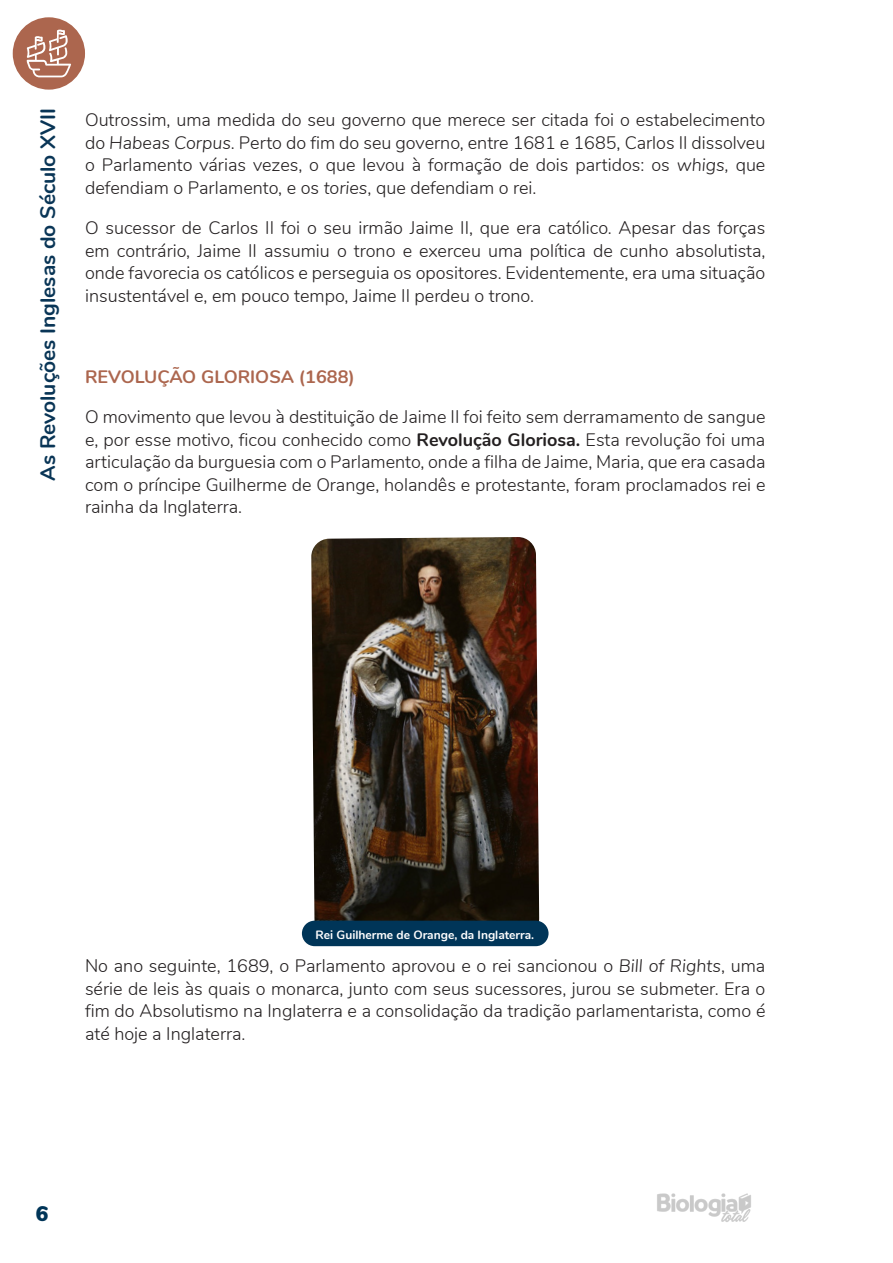
<style>
.page{position:relative;width:893px;height:1263px;background:#fff}
.page>*{position:absolute;margin:0;border:0;box-sizing:border-box;transform-origin:0 0}
.t1{font:700 21px "Nunito";color:#093556}
.t2{font:900 21px "Nunito";color:#003558}
.TEXTO{font:300 18px/22.5px "Nunito";color:#231f20;text-align:justify}
.TEXTO-2{font:700 18px "Nunito";color:#ac664e}
.LEGENDA_IMG{font:700 12px "Nunito";color:#fff}
.s1{font-style:italic}
.s2{font-weight:700}
</style>
<div class="page">
<img style="left:657px;top:1193px;width:94px;height:29px">
<div style="left:13px;top:17px;width:72px;height:73px;background:#ac664e;border-radius:50%"></div>
<svg style="left:27px;top:29px;width:44px;height:48px"></svg>
<img style="left:311px;top:537px;width:228px;height:384px">
<div style="left:302px;top:921px;width:247px;height:25px;background:#003558;border-radius:13px"></div>
<p class="t1" style="left:32px;top:481px;width:374px;rotate:-90deg">As Revoluções Inglesas do Século XVII</p>
<p class="TEXTO" style="left:85px;top:108px;width:682px">Outrossim, uma medida do seu governo que merece ser citada foi o estabelecimento do <span class="s1">Habeas Corpus</span>. Perto do fim do seu governo, entre 1681 e 1685, Carlos II dissolveu o Parlamento várias vezes, o que levou à formação de dois partidos: os <span class="s1">whigs,</span> que defendiam o Parlamento, e os <span class="s1">tories</span>, que defendiam o rei.</p>
<p class="TEXTO" style="left:85px;top:216px;width:682px">O sucessor de Carlos II foi o seu irmão Jaime II, que era católico. Apesar das forças em contrário, Jaime II assumiu o trono e exerceu uma política de cunho absolutista, onde favorecia os católicos e perseguia os opositores. Evidentemente, era uma situação insustentável e, em pouco tempo, Jaime II perdeu o trono.</p>
<p class="TEXTO-2" style="left:85px;top:363px;width:271px">REVOLUÇÃO GLORIOSA (1688)</p>
<p class="TEXTO" style="left:85px;top:405px;width:682px">O movimento que levou à destituição de Jaime II foi feito sem derramamento de sangue e, por esse motivo, ficou conhecido como <span class="s2">Revolução Gloriosa.</span> Esta revolução foi uma articulação da burguesia com o Parlamento, onde a filha de Jaime, Maria, que era casada com o príncipe Guilherme de Orange, holandês e protestante, foram proclamados rei e rainha da Inglaterra.</p>
<p class="LEGENDA_IMG" style="left:316px;top:926px;width:220px">Rei Guilherme de Orange, da Inglaterra.</p>
<p class="TEXTO" style="left:85px;top:954px;width:682px">No ano seguinte, 1689, o Parlamento aprovou e o rei sancionou o <span class="s1">Bill of Rights</span>, uma série de leis às quais o monarca, junto com seus sucessores, jurou se submeter. Era o fim do Absolutismo na Inglaterra e a consolidação da tradição parlamentarista, como é até hoje a Inglaterra.</p>
<p class="t2" style="left:36px;top:1198px;width:14px">6</p>
</div>
